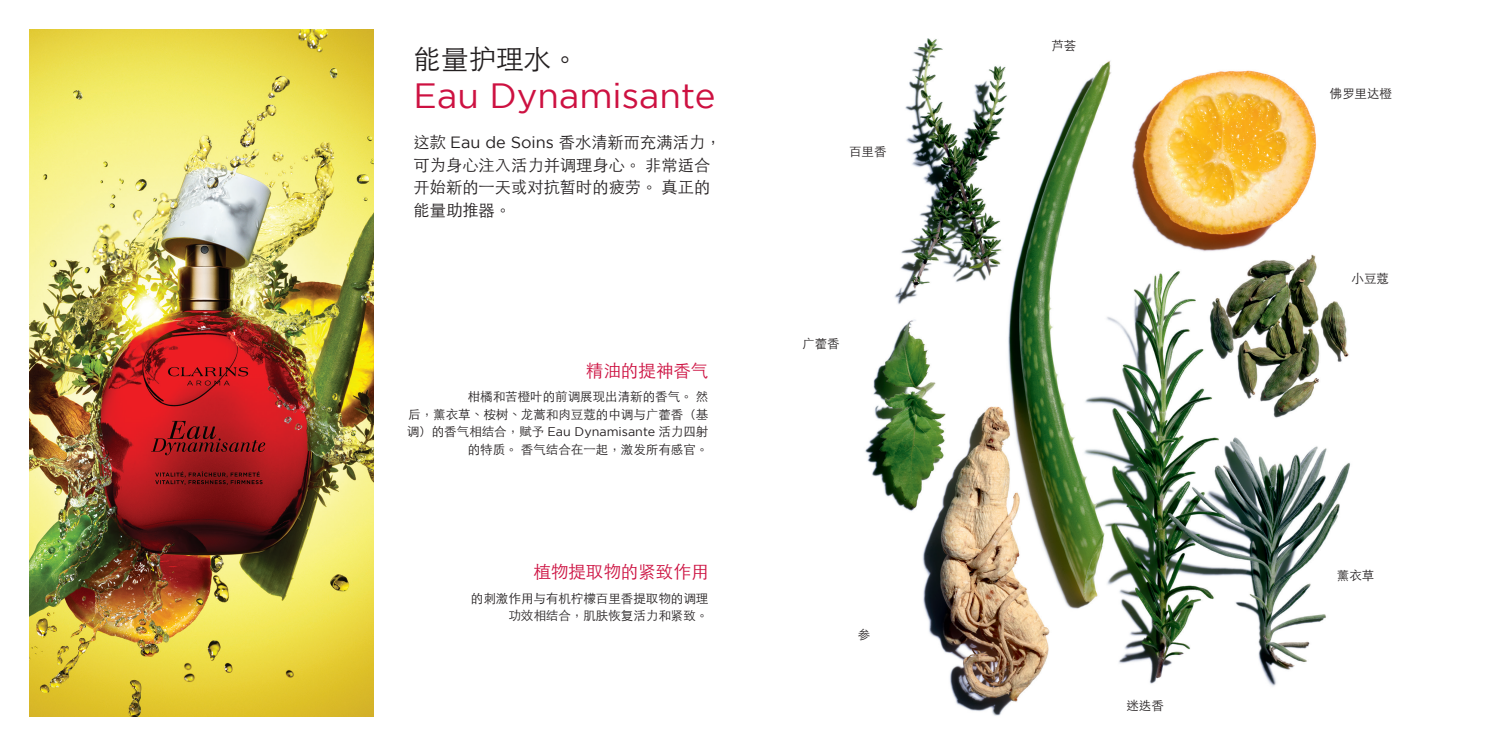
<style>
.page{position:relative;width:1489px;height:745px;background:#fff}
.page>*{position:absolute;margin:0;border:0;box-sizing:border-box;transform-origin:0 0}
.t1{font:35px "Gotham";color:#cd1141}
.t2{font:300 27.5px "ST Heiti TC";color:#231f20}
.t3{font:300 17.5px "ST Heiti TC";color:#cd1141}
.t4{font:300 16.25px/22.5px "ST Heiti TC";color:#231f20}
.t5{font:300 12.5px/17.5px "ST Heiti TC";color:#231f20;text-align:right}
.s1{font-family:"Gotham";font-weight:400}
</style>
<div class="page">
<img style="left:865px;top:38px;width:485px;height:678px">
<img style="left:30px;top:29px;width:343px;height:687px">
<h2 class="t2" style="left:413px;top:35px;width:167px">能量护理水。</h2>
<h1 class="t1" style="left:413px;top:76px;width:303px">Eau Dynamisante</h1>
<h3 class="t4" style="left:413px;top:129px;width:309px">这款 <span class="s1">Eau de Soins</span> 香水清新而充满活力，可为身心注入活力并调理身心。 非常适合开始新的一天或对抗暂时的疲劳。 真正的能量助推器。</h3>
<h3 class="t3" style="left:586px;top:355px;width:124px">精油的提神香气</h3>
<p class="t5" style="left:407px;top:386px;width:303px">柑橘和苦橙叶的前调展现出清新的香气。 然<br>后，薰衣草、桉树、龙蒿和肉豆蔻的中调与广藿香（基调）的香气相结合，赋予 <span class="s1">Eau Dynamisante</span> 活力四射的特质。 香气结合在一起，激发所有感官。</p>
<h3 class="t3" style="left:533px;top:556px;width:176px">植物提取物的紧致作用</h3>
<p class="t5" style="left:471px;top:588px;width:239px">的刺激作用与有机柠檬百里香提取物的调理功效相结合，肌肤恢复活力和紧致。</p>
<p class="t5" style="left:849px;top:142px;width:39px">百里香</p>
<p class="t5" style="left:802px;top:333px;width:39px">广藿香</p>
<p class="t5" style="left:857px;top:624px;width:14px">参</p>
<p class="t5" style="left:1051px;top:35px;width:26px">芦荟</p>
<p class="t5" style="left:1126px;top:695px;width:39px">迷迭香</p>
<p class="t5" style="left:1329px;top:83px;width:64px">佛罗里达橙</p>
<p class="t5" style="left:1351px;top:268px;width:39px">小豆蔻</p>
<p class="t5" style="left:1336px;top:565px;width:39px">薰衣草</p>
</div>
